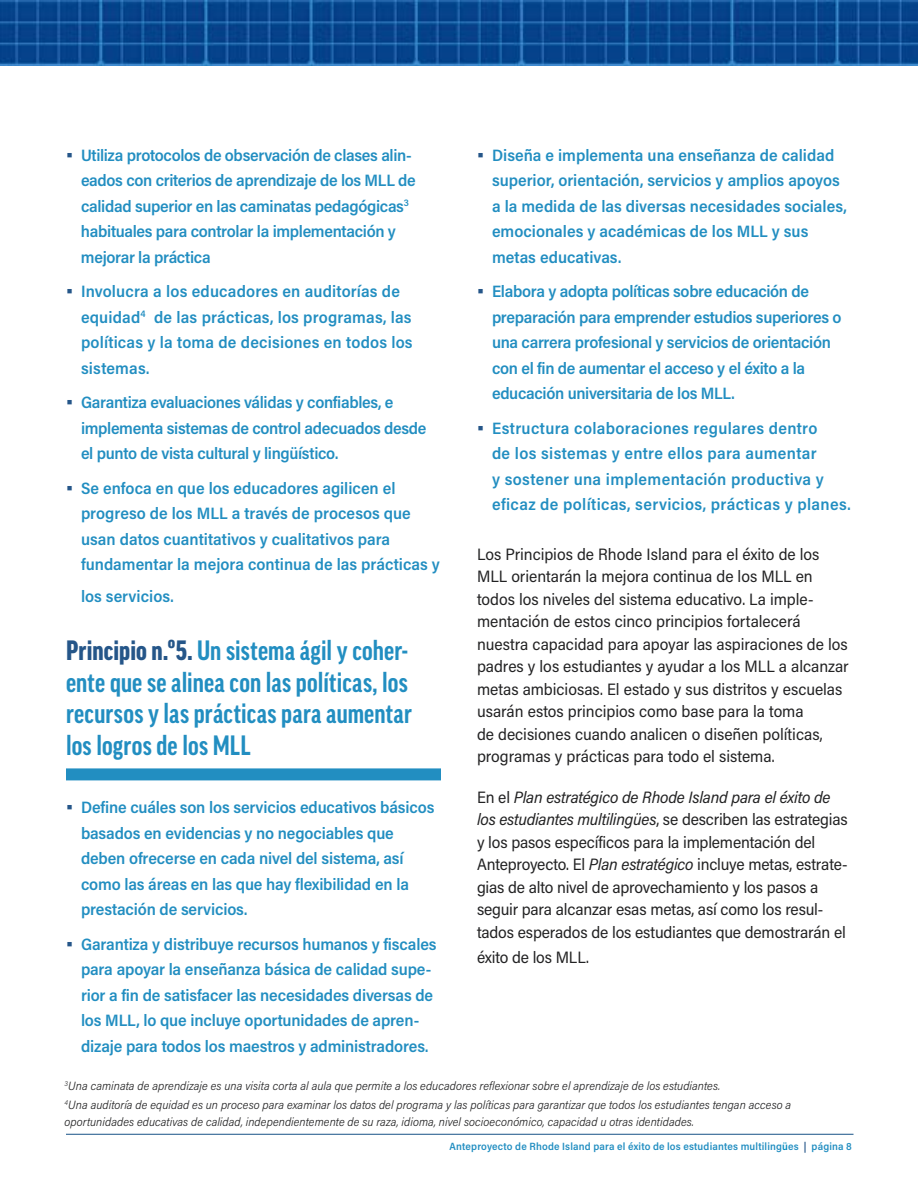
<style>
.page{position:relative;width:918px;height:1188px;background:#fff}
.page>*{position:absolute;margin:0;border:0;box-sizing:border-box;transform-origin:0 0}
.t1{font:700 condensed 27px/31.5px "Good Pro";letter-spacing:.01em;color:#228ec1}
.t2{font:600 16.5px/25.5px "Acumin Pro Semi Cond";letter-spacing:-.01em;color:#228ec1}
.t3{font:16.5px/22.5px "Acumin Pro Semi Cond";letter-spacing:-.005em;color:#222223}
.t4{font:600 16.5px/25.5px "Acumin Pro Semi Cond";letter-spacing:.02em;color:#228ec1}
.t5{font:600 16.5px/25.5px "Acumin Pro Semi Cond";letter-spacing:.01em;color:#228ec1}
.t6{font:italic 300 12px/19.5px "Acumin Pro Semi Cond";letter-spacing:.005em;color:#222223}
.t7{font:600 10.5px "Acumin Pro Semi Cond";letter-spacing:.015em;color:#228ec1}
.s1{font-weight:700;font-size:22.5px;color:#255689}
.s2{font-weight:900;color:#255689}
.s3{font-style:italic}
.s4{color:#008bbf}
.s5{color:#255689}
</style>
<div class="page">
<img style="left:0;top:0;width:918px;height:65px">
<hr style="left:66px;top:1134px;width:788px;height:1px;background:#175286">
<div style="left:66px;top:768px;width:375px;height:12px;background:#228ec1"></div>
<p class="t2" style="left:81px;top:142px;width:336px;text-indent:-15px"><span class="s1">•</span> Utiliza protocolos de observación de clases alin&shy;eados con criterios de aprendizaje de los MLL de calidad superior en las caminatas pedagógicas<sup>3 </sup>habituales para controlar la implementación y mejorar la práctica</p>
<p class="t5" style="left:81px;top:278px;width:333px;text-indent:-15px"><span class="s1">•</span> Involucra a los educadores en auditorías de equidad<sup>4</sup> de las prácticas, los programas, las políticas y la toma de decisiones en todos los sistemas.</p>
<p class="t2" style="left:81px;top:389px;width:347px;text-indent:-15px"><span class="s1">•</span> Garantiza evaluaciones válidas y confiables, e implementa sistemas de control adecuados desde el punto de vista cultural y lingüístico.</p>
<p class="t2" style="left:81px;top:475px;width:360px;text-indent:-15px"><span class="s1">•</span> Se enfoca en que los educadores agilicen el progreso de los MLL a través de procesos que usan datos cuantitativos y cualitativos para fundamentar la mejora continua de las prácticas y</p>
<p class="t2" style="left:81px;top:583px;width:94px">los servicios.</p>
<h1 class="t1" style="left:66px;top:635px;width:348px"><span class="s2">Principio n.º5.</span> Un sistema ágil y coher&shy;ente que se alinea con las políticas, los recursos y las prácticas para aumentar los logros de los MLL</h1>
<p class="t2" style="left:81px;top:794px;width:355px;text-indent:-15px"><span class="s1">•</span> Define cuáles son los servicios educativos básicos basados en evidencias y no negociables que deben ofrecerse en cada nivel del sistema, así como las áreas en las que hay flexibilidad en la prestación de servicios.</p>
<p class="t2" style="left:81px;top:931px;width:357px;text-indent:-15px"><span class="s1">•</span> Garantiza y distribuye recursos humanos y fiscales para apoyar la enseñanza básica de calidad supe&shy;rior a fin de satisfacer las necesidades diversas de los MLL, lo que incluye oportunidades de apren&shy;dizaje para todos los maestros y administradores.</p>
<p class="t2" style="left:492px;top:142px;width:356px;text-indent:-15px"><span class="s1">•</span> Diseña e implementa una enseñanza de calidad superior, orientación, servicios y amplios apoyos a la medida de las diversas necesidades sociales, emocionales y académicas de los MLL y sus metas educativas.</p>
<p class="t2" style="left:492px;top:278px;width:351px;text-indent:-15px"><span class="s1">•</span> Elabora y adopta políticas sobre educación de preparación para emprender estudios superiores o una carrera profesional y servicios de orientación con el fin de aumentar el acceso y el éxito a la educación universitaria de los MLL.</p>
<p class="t4" style="left:492px;top:415px;width:360px;text-indent:-15px"><span class="s1">•</span> Estructura colaboraciones regulares dentro<br>de los sistemas y entre ellos para aumentar<br>y sostener una implementación productiva y eficaz de políticas, servicios, prácticas y planes.</p>
<p class="t3" style="left:477px;top:542px;width:373px">Los Principios de Rhode Island para el éxito de los MLL orientarán la mejora continua de los MLL en todos los niveles del sistema educativo. La imple&shy;mentación de estos cinco principios fortalecerá nuestra capacidad para apoyar las aspiraciones de los padres y los estudiantes y ayudar a los MLL a alcanzar metas ambiciosas. El estado y sus distritos y escuelas usarán estos principios como base para la toma<br>de decisiones cuando analicen o diseñen políticas, programas y prácticas para todo el sistema.</p>
<p class="t3" style="left:477px;top:785px;width:372px">En el <span class="s3">Plan estratégico de Rhode Island para el éxito de los estudiantes multilingües</span>, se describen las estrategias y los pasos específicos para la implementación del Anteproyecto. El <span class="s3">Plan estratégico</span> incluye metas, estrate&shy;gias de alto nivel de aprovechamiento y los pasos a seguir para alcanzar esas metas, así como los resul&shy;tados esperados de los estudiantes que demostrarán el</p>
<p class="t3" style="left:477px;top:946px;width:113px">éxito de los MLL.</p>
<p class="t6" style="left:64px;top:1075px;width:728px"><sup>3</sup>Una caminata de aprendizaje es una visita corta al aula que permite a los educadores reflexionar sobre el aprendizaje de los estudiantes.<br><sup>4</sup>Una auditoría de equidad es un proceso para examinar los datos del programa y las políticas para garantizar que todos los estudiantes tengan acceso a</p>
<p class="t6" style="left:64px;top:1111px;width:631px">oportunidades educativas de calidad, independientemente de su raza, idioma, nivel socioeconómico, capacidad u otras identidades.</p>
<p class="t7" style="left:449px;top:1139px;width:404px">Anteproyecto de Rhode Island para el éxito de los estudiantes multiling<span class="s4">ü</span>es <span class="s5">|</span> página 8</p>
</div>
